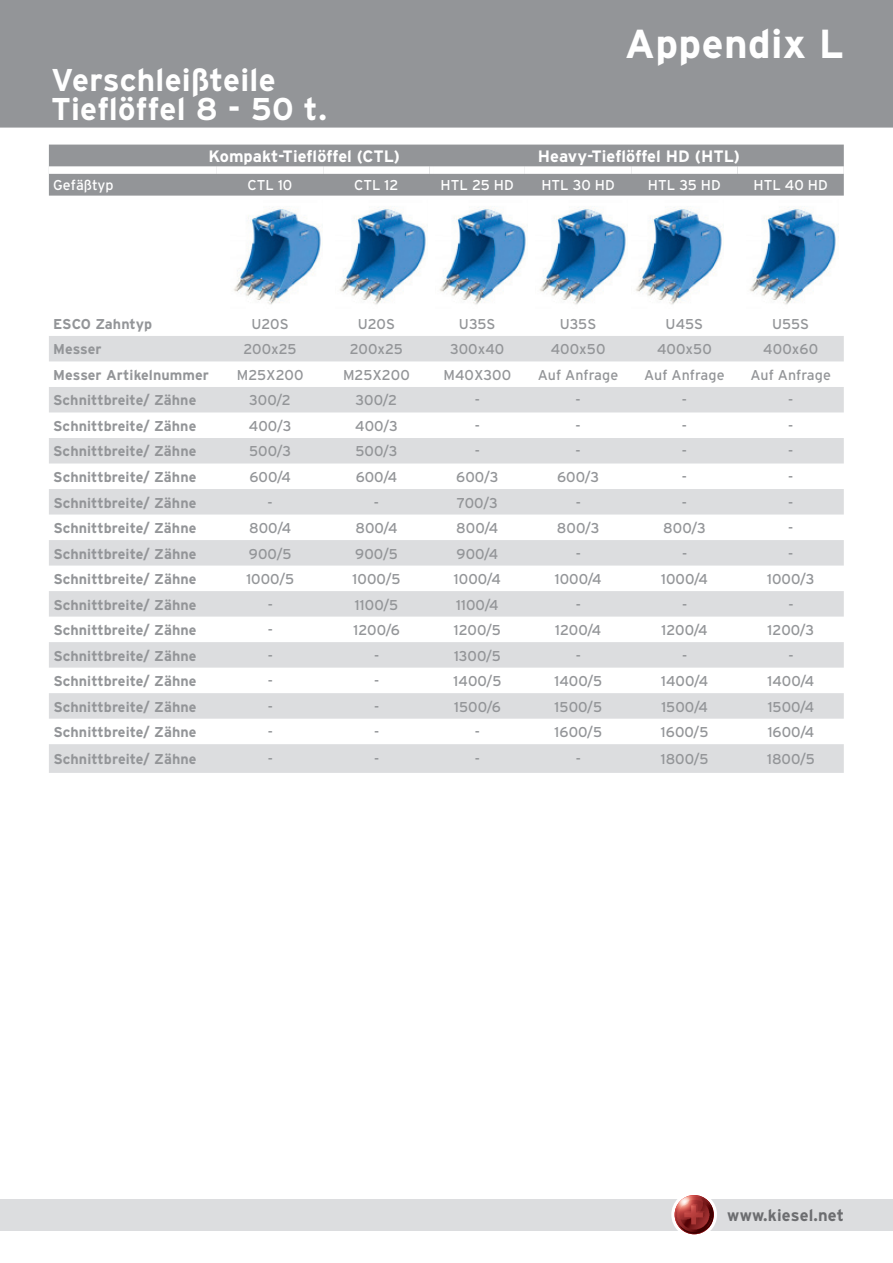
<style>
.page{position:relative;width:893px;height:1263px;background:#fff}
.page>*{position:absolute;margin:0;border:0;box-sizing:border-box;transform-origin:0 0}
.t1{font:700 40.5px "Interstate";letter-spacing:.01em;color:#fff}
.t2{font:700 31.5px/28.5px "Interstate";letter-spacing:.005em;color:#fff}
.t3{font:700 16.5px "Interstate";letter-spacing:.005em;color:#fff}
.t4{font:700 16.5px "Interstate";letter-spacing:.01em;color:#6c6d70}
.t5{font:14.25px "Interstate";letter-spacing:.005em;color:#939598}
.t6{font:700 14.25px "Interstate";letter-spacing:.005em;color:#939598}
.t7{font:14.25px "Interstate";letter-spacing:.005em;color:#fff}
</style>
<div class="page">
<div style="left:0;top:1199px;width:893px;height:32px;background:#dcdddf"></div>
<svg style="left:671px;top:1192px;width:46px;height:45px"></svg>
<img style="left:675px;top:1195px;width:39px;height:39px;border-radius:20px">
<div style="left:0;top:0;width:893px;height:128px;background:#939598"></div>
<div style="left:49px;top:145px;width:795px;height:51px;background:#939598"></div>
<svg style="left:49px;top:336px;width:795px;height:437px;fill:#dcdddf"></svg>
<div style="left:49px;top:166px;width:168px;height:8px;background:#fff"></div>
<div style="left:217px;top:166px;width:106px;height:8px;background:#fff"></div>
<div style="left:323px;top:166px;width:106px;height:8px;background:#fff"></div>
<div style="left:429px;top:166px;width:5px;height:8px;background:#fff"></div>
<div style="left:434px;top:166px;width:91px;height:8px;background:#fff"></div>
<div style="left:525px;top:166px;width:106px;height:8px;background:#fff"></div>
<div style="left:631px;top:166px;width:106px;height:8px;background:#fff"></div>
<div style="left:737px;top:166px;width:107px;height:8px;background:#fff"></div>
<img style="left:234px;top:207px;width:89px;height:98px">
<img style="left:339px;top:207px;width:89px;height:98px">
<img style="left:439px;top:207px;width:89px;height:98px">
<img style="left:539px;top:207px;width:89px;height:98px">
<img style="left:635px;top:207px;width:89px;height:98px">
<img style="left:749px;top:207px;width:89px;height:98px">
<h1 class="t1" style="left:625px;top:21px;width:221px">Appendix L</h1>
<h2 class="t2" style="left:51px;top:66px;width:278px">Verschleißteile<br>Tieflöffel 8 - 50 t.</h2>
<p class="t3" style="left:209px;top:147px;width:193px">Kompakt-Tieflöffel (CTL)</p>
<p class="t3" style="left:538px;top:147px;width:204px">Heavy-Tieflöffel HD (HTL)</p>
<p class="t7" style="left:53px;top:177px;width:62px">Gefäßtyp</p>
<p class="t7" style="left:248px;top:177px;width:46px">CTL 10</p>
<p class="t7" style="left:354px;top:177px;width:46px">CTL 12</p>
<p class="t7" style="left:441px;top:177px;width:75px">HTL 25 HD</p>
<p class="t7" style="left:541px;top:177px;width:75px">HTL 30 HD</p>
<p class="t7" style="left:648px;top:177px;width:74px">HTL 35 HD</p>
<p class="t7" style="left:753px;top:177px;width:76px">HTL 40 HD</p>
<p class="t6" style="left:53px;top:316px;width:101px">ESCO Zahntyp</p>
<p class="t5" style="left:251px;top:316px;width:39px">U20S</p>
<p class="t5" style="left:358px;top:316px;width:39px">U20S</p>
<p class="t5" style="left:459px;top:316px;width:38px">U35S</p>
<p class="t5" style="left:560px;top:316px;width:38px">U35S</p>
<p class="t5" style="left:666px;top:316px;width:39px">U45S</p>
<p class="t5" style="left:772px;top:316px;width:39px">U55S</p>
<p class="t6" style="left:53px;top:341px;width:50px">Messer</p>
<p class="t5" style="left:243px;top:341px;width:55px">200x25</p>
<p class="t5" style="left:350px;top:341px;width:55px">200x25</p>
<p class="t5" style="left:450px;top:341px;width:56px">300x40</p>
<p class="t5" style="left:551px;top:341px;width:56px">400x50</p>
<p class="t5" style="left:657px;top:341px;width:56px">400x50</p>
<p class="t5" style="left:763px;top:341px;width:56px">400x60</p>
<p class="t6" style="left:53px;top:367px;width:157px">Messer Artikelnummer</p>
<p class="t5" style="left:237px;top:367px;width:68px">M25X200</p>
<p class="t5" style="left:343px;top:367px;width:68px">M25X200</p>
<p class="t5" style="left:443px;top:367px;width:69px">M40X300</p>
<p class="t5" style="left:538px;top:367px;width:82px">Auf Anfrage</p>
<p class="t5" style="left:644px;top:367px;width:82px">Auf Anfrage</p>
<p class="t5" style="left:751px;top:367px;width:82px">Auf Anfrage</p>
<p class="t6" style="left:53px;top:392px;width:145px">Schnittbreite/ Zähne</p>
<p class="t5" style="left:249px;top:392px;width:43px">300/2</p>
<p class="t5" style="left:356px;top:392px;width:43px">300/2</p>
<p class="t5" style="left:475px;top:392px;width:7px">-</p>
<p class="t5" style="left:576px;top:392px;width:7px">-</p>
<p class="t5" style="left:682px;top:392px;width:7px">-</p>
<p class="t5" style="left:788px;top:392px;width:7px">-</p>
<p class="t6" style="left:53px;top:418px;width:145px">Schnittbreite/ Zähne</p>
<p class="t5" style="left:249px;top:418px;width:44px">400/3</p>
<p class="t5" style="left:355px;top:418px;width:44px">400/3</p>
<p class="t5" style="left:475px;top:418px;width:7px">-</p>
<p class="t5" style="left:576px;top:418px;width:7px">-</p>
<p class="t5" style="left:682px;top:418px;width:7px">-</p>
<p class="t5" style="left:788px;top:418px;width:7px">-</p>
<p class="t6" style="left:53px;top:443px;width:145px">Schnittbreite/ Zähne</p>
<p class="t5" style="left:249px;top:443px;width:44px">500/3</p>
<p class="t5" style="left:355px;top:443px;width:44px">500/3</p>
<p class="t5" style="left:475px;top:443px;width:7px">-</p>
<p class="t5" style="left:576px;top:443px;width:7px">-</p>
<p class="t5" style="left:682px;top:443px;width:7px">-</p>
<p class="t5" style="left:788px;top:443px;width:7px">-</p>
<p class="t6" style="left:53px;top:469px;width:145px">Schnittbreite/ Zähne</p>
<p class="t5" style="left:249px;top:469px;width:43px">600/4</p>
<p class="t5" style="left:356px;top:469px;width:43px">600/4</p>
<p class="t5" style="left:456px;top:469px;width:44px">600/3</p>
<p class="t5" style="left:557px;top:469px;width:44px">600/3</p>
<p class="t5" style="left:682px;top:469px;width:7px">-</p>
<p class="t5" style="left:788px;top:469px;width:7px">-</p>
<p class="t6" style="left:53px;top:494px;width:145px">Schnittbreite/ Zähne</p>
<p class="t5" style="left:268px;top:494px;width:7px">-</p>
<p class="t5" style="left:374px;top:494px;width:7px">-</p>
<p class="t5" style="left:457px;top:494px;width:42px">700/3</p>
<p class="t5" style="left:576px;top:494px;width:7px">-</p>
<p class="t5" style="left:682px;top:494px;width:7px">-</p>
<p class="t5" style="left:788px;top:494px;width:7px">-</p>
<p class="t6" style="left:53px;top:520px;width:145px">Schnittbreite/ Zähne</p>
<p class="t5" style="left:249px;top:520px;width:44px">800/4</p>
<p class="t5" style="left:355px;top:520px;width:44px">800/4</p>
<p class="t5" style="left:456px;top:520px;width:44px">800/4</p>
<p class="t5" style="left:557px;top:520px;width:44px">800/3</p>
<p class="t5" style="left:663px;top:520px;width:44px">800/3</p>
<p class="t5" style="left:788px;top:520px;width:7px">-</p>
<p class="t6" style="left:53px;top:545px;width:145px">Schnittbreite/ Zähne</p>
<p class="t5" style="left:249px;top:545px;width:44px">900/5</p>
<p class="t5" style="left:355px;top:545px;width:44px">900/5</p>
<p class="t5" style="left:457px;top:545px;width:43px">900/4</p>
<p class="t5" style="left:576px;top:545px;width:7px">-</p>
<p class="t5" style="left:682px;top:545px;width:7px">-</p>
<p class="t5" style="left:788px;top:545px;width:7px">-</p>
<p class="t6" style="left:53px;top:571px;width:145px">Schnittbreite/ Zähne</p>
<p class="t5" style="left:246px;top:571px;width:49px">1000/5</p>
<p class="t5" style="left:353px;top:571px;width:49px">1000/5</p>
<p class="t5" style="left:454px;top:571px;width:48px">1000/4</p>
<p class="t5" style="left:555px;top:571px;width:48px">1000/4</p>
<p class="t5" style="left:661px;top:571px;width:48px">1000/4</p>
<p class="t5" style="left:767px;top:571px;width:49px">1000/3</p>
<p class="t6" style="left:53px;top:597px;width:145px">Schnittbreite/ Zähne</p>
<p class="t5" style="left:268px;top:596px;width:7px">-</p>
<p class="t5" style="left:355px;top:596px;width:45px">1100/5</p>
<p class="t5" style="left:456px;top:596px;width:44px">1100/4</p>
<p class="t5" style="left:576px;top:596px;width:7px">-</p>
<p class="t5" style="left:682px;top:596px;width:7px">-</p>
<p class="t5" style="left:788px;top:596px;width:7px">-</p>
<p class="t6" style="left:53px;top:622px;width:145px">Schnittbreite/ Zähne</p>
<p class="t5" style="left:268px;top:622px;width:7px">-</p>
<p class="t5" style="left:353px;top:622px;width:48px">1200/6</p>
<p class="t5" style="left:454px;top:622px;width:49px">1200/5</p>
<p class="t5" style="left:555px;top:622px;width:48px">1200/4</p>
<p class="t5" style="left:661px;top:622px;width:48px">1200/4</p>
<p class="t5" style="left:767px;top:622px;width:48px">1200/3</p>
<p class="t6" style="left:53px;top:648px;width:145px">Schnittbreite/ Zähne</p>
<p class="t5" style="left:268px;top:648px;width:7px">-</p>
<p class="t5" style="left:374px;top:648px;width:7px">-</p>
<p class="t5" style="left:454px;top:648px;width:48px">1300/5</p>
<p class="t5" style="left:576px;top:648px;width:7px">-</p>
<p class="t5" style="left:682px;top:648px;width:7px">-</p>
<p class="t5" style="left:788px;top:648px;width:7px">-</p>
<p class="t6" style="left:53px;top:673px;width:145px">Schnittbreite/ Zähne</p>
<p class="t5" style="left:268px;top:673px;width:7px">-</p>
<p class="t5" style="left:374px;top:673px;width:7px">-</p>
<p class="t5" style="left:454px;top:673px;width:49px">1400/5</p>
<p class="t5" style="left:554px;top:673px;width:49px">1400/5</p>
<p class="t5" style="left:661px;top:673px;width:49px">1400/4</p>
<p class="t5" style="left:767px;top:673px;width:49px">1400/4</p>
<p class="t6" style="left:53px;top:699px;width:145px">Schnittbreite/ Zähne</p>
<p class="t5" style="left:268px;top:699px;width:7px">-</p>
<p class="t5" style="left:374px;top:699px;width:7px">-</p>
<p class="t5" style="left:454px;top:699px;width:48px">1500/6</p>
<p class="t5" style="left:555px;top:699px;width:49px">1500/5</p>
<p class="t5" style="left:661px;top:699px;width:48px">1500/4</p>
<p class="t5" style="left:768px;top:699px;width:48px">1500/4</p>
<p class="t6" style="left:53px;top:724px;width:145px">Schnittbreite/ Zähne</p>
<p class="t5" style="left:268px;top:724px;width:7px">-</p>
<p class="t5" style="left:374px;top:724px;width:7px">-</p>
<p class="t5" style="left:475px;top:724px;width:7px">-</p>
<p class="t5" style="left:555px;top:724px;width:49px">1600/5</p>
<p class="t5" style="left:661px;top:724px;width:49px">1600/5</p>
<p class="t5" style="left:768px;top:724px;width:48px">1600/4</p>
<p class="t6" style="left:53px;top:751px;width:145px">Schnittbreite/ Zähne</p>
<p class="t5" style="left:268px;top:751px;width:7px">-</p>
<p class="t5" style="left:374px;top:751px;width:7px">-</p>
<p class="t5" style="left:475px;top:751px;width:7px">-</p>
<p class="t5" style="left:576px;top:751px;width:7px">-</p>
<p class="t5" style="left:661px;top:751px;width:49px">1800/5</p>
<p class="t5" style="left:767px;top:751px;width:49px">1800/5</p>
<p class="t4" style="left:727px;top:1206px;width:118px">www.kiesel.net</p>
</div>
